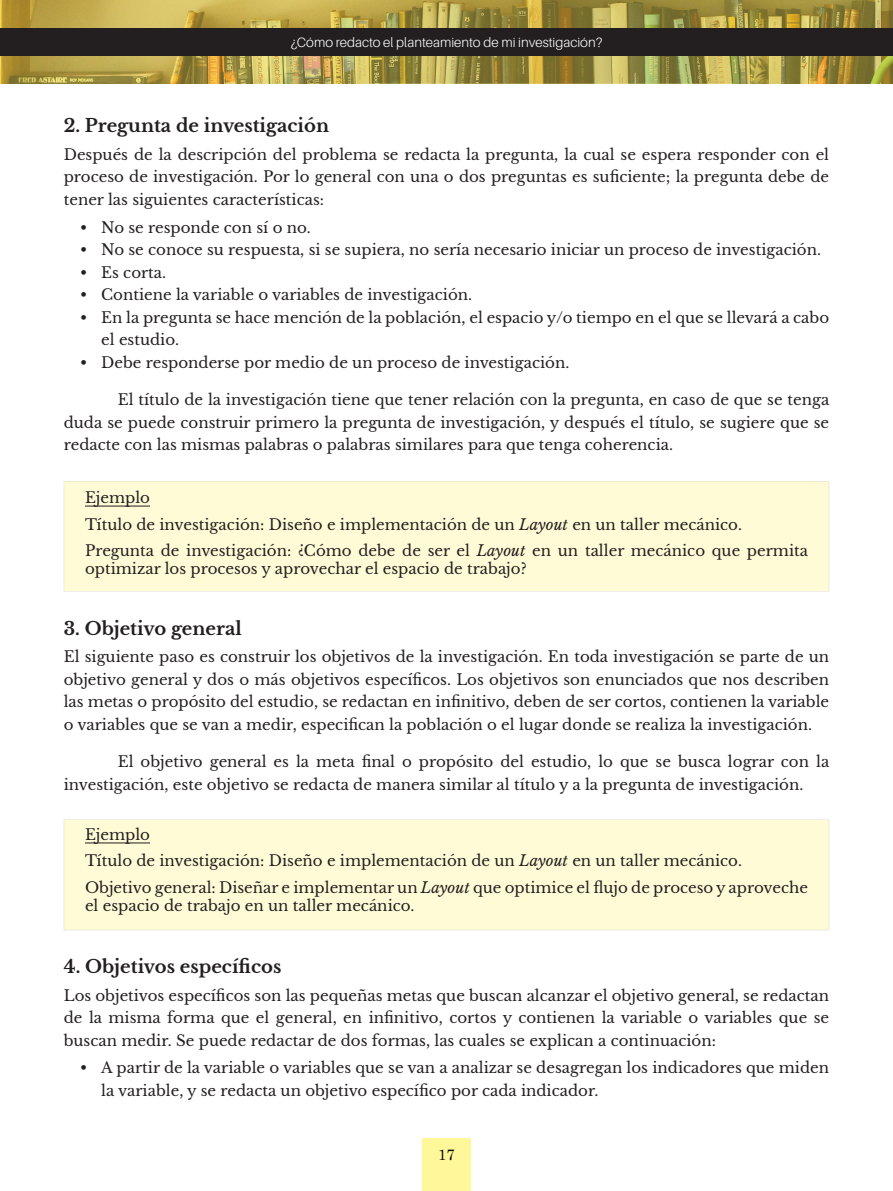
<style>
.page{position:relative;width:893px;height:1191px;background:#fff}
.page>*{position:absolute;margin:0;border:0;box-sizing:border-box;transform-origin:0 0}
.t1{font:700 18px "Libre Baskerville";color:#231f20}
.t2{font:15px/22.5px "Libre Baskerville";color:#231f20}
.t3{font:15px "Century Schoolbook";color:#000}
.t4{font:300 13.5px "Aileron";color:#fff}
.s1{font-style:italic}
</style>
<div class="page">
<div style="left:422px;top:1138px;width:49px;height:53px;background:#fff79a"></div>
<img style="left:0;top:0;width:893px;height:84px">
<div style="left:0;top:28px;width:893px;height:28px;background:#231f20"></div>
<div style="left:64px;top:481px;width:765px;height:110px;background:#fffbd6"></div>
<hr style="left:85px;top:506px;width:65px;height:1px;background:#231f20">
<div style="left:64px;top:820px;width:765px;height:110px;background:#fffbd6"></div>
<hr style="left:85px;top:842px;width:65px;height:1px;background:#231f20">
<p class="t4" style="left:290px;top:35px;width:314px">¿Cómo redacto el planteamiento de mi investigación?</p>
<p class="t1" style="left:64px;top:115px;width:267px">2. Pregunta de investigación</p>
<p class="t2" style="left:64px;top:143px;width:767px;text-align:justify">Después de la descripción del problema se redacta la pregunta, la cual se espera responder con el proceso de investigación. Por lo general con una o dos preguntas es suficiente; la pregunta debe de tener las siguientes características:</p>
<p class="t2" style="left:80px;top:216px;width:232px">• No se responde con sí o no.</p>
<p class="t2" style="left:80px;top:238px;width:742px">• No se conoce su respuesta, si se supiera, no sería necesario iniciar un proceso de investigación.</p>
<p class="t2" style="left:80px;top:261px;width:88px">• Es corta.</p>
<p class="t2" style="left:80px;top:283px;width:394px">• Contiene la variable o variables de investigación.</p>
<p class="t2" style="left:101px;top:306px;width:729px;text-indent:-21px">• En la pregunta se hace mención de la población, el espacio y/o tiempo en el que se llevará a cabo el estudio.</p>
<p class="t2" style="left:80px;top:351px;width:491px">• Debe responderse por medio de un proceso de investigación.</p>
<p class="t2" style="left:64px;top:388px;width:767px;text-align:justify;text-indent:54px">El título de la investigación tiene que tener relación con la pregunta, en caso de que se tenga duda se puede construir primero la pregunta de investigación, y después el título, se sugiere que se redacte con las mismas palabras o palabras similares para que tenga coherencia.</p>
<p class="t2" style="left:85px;top:484px;width:724px;line-height:26.5px">Ejemplo<br>Título de investigación: Diseño e implementación de un <span class="s1">Layout</span> en un taller mecánico.<br>Pregunta de investigación: ¿Cómo debe de ser el <span class="s1">Layout</span> en un taller mecánico que permita</p>
<p class="t2" style="left:85px;top:557px;width:443px">optimizar los procesos y aprovechar el espacio de trabajo?</p>
<p class="t1" style="left:64px;top:617px;width:179px">3. Objetivo general</p>
<p class="t2" style="left:64px;top:645px;width:767px;text-align:justify">El siguiente paso es construir los objetivos de la investigación. En toda investigación se parte de un objetivo general y dos o más objetivos específicos. Los objetivos son enunciados que nos describen las metas o propósito del estudio, se redactan en infinitivo, deben de ser cortos, contienen la variable o variables que se van a medir, especifican la población o el lugar donde se realiza la investigación.</p>
<p class="t2" style="left:64px;top:750px;width:767px;text-indent:54px">El objetivo general es la meta final o propósito del estudio, lo que se busca lograr con la investigación, este objetivo se redacta de manera similar al título y a la pregunta de investigación.</p>
<p class="t2" style="left:85px;top:821px;width:724px;line-height:26.5px">Ejemplo<br>Título de investigación: Diseño e implementación de un <span class="s1">Layout</span> en un taller mecánico.<br>Objetivo general: Diseñar e implementar un <span class="s1">Layout</span> que optimice el flujo de proceso y aproveche</p>
<p class="t2" style="left:85px;top:894px;width:331px">el espacio de trabajo en un taller mecánico.</p>
<p class="t1" style="left:64px;top:955px;width:219px">4. Objetivos específicos</p>
<p class="t2" style="left:64px;top:984px;width:767px;text-align:justify">Los objetivos específicos son las pequeñas metas que buscan alcanzar el objetivo general, se redactan de la misma forma que el general, en infinitivo, cortos y contienen la variable o variables que se buscan medir. Se puede redactar de dos formas, las cuales se explican a continuación:</p>
<p class="t2" style="left:101px;top:1056px;width:729px;text-indent:-21px">• A partir de la variable o variables que se van a analizar se desagregan los indicadores que miden la variable, y se redacta un objetivo específico por cada indicador.</p>
<p class="t3" style="left:438px;top:1142px;width:18px">17</p>
</div>
